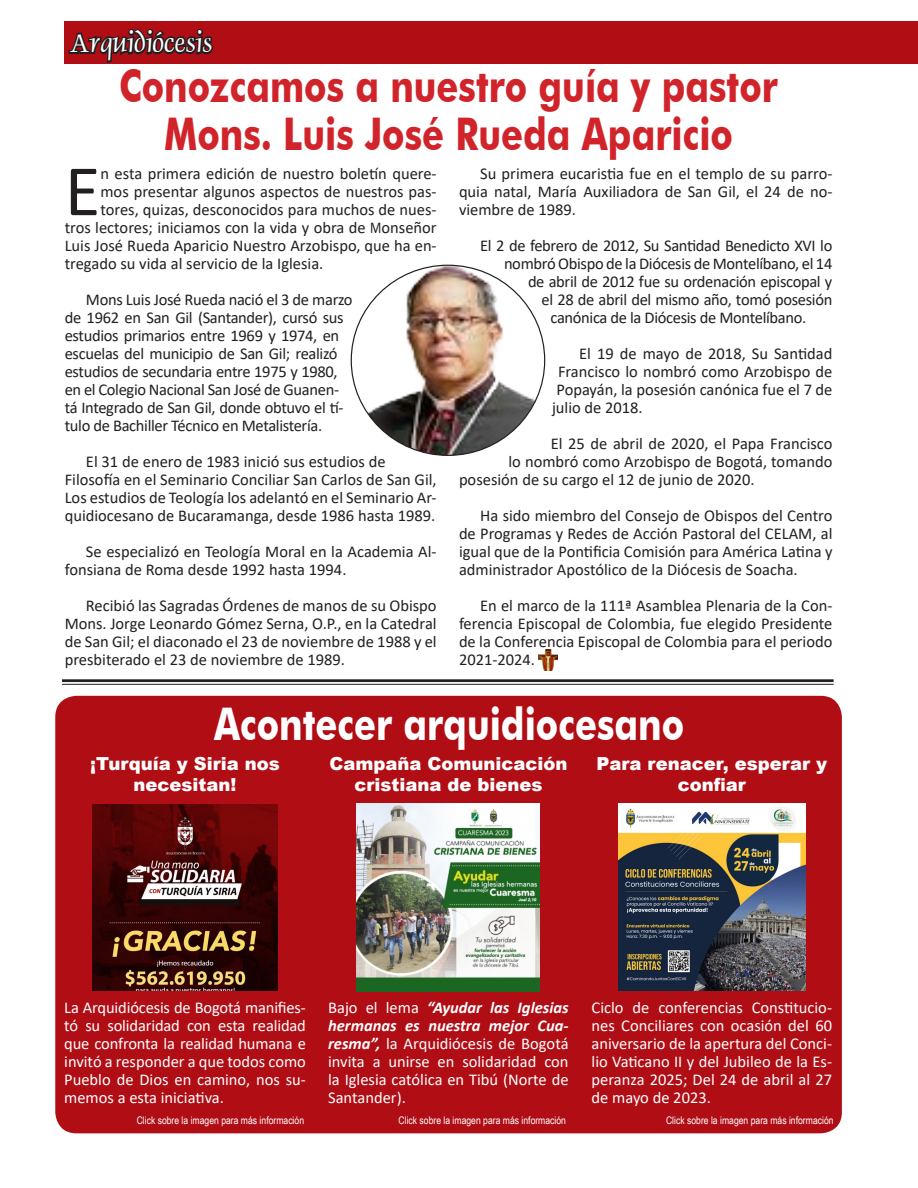
<style>
.page{position:relative;width:918px;height:1188px;background:#fff}
.page>*{position:absolute;margin:0;border:0;box-sizing:border-box;transform-origin:0 0}
.t1{font:73.2px "Calibri";color:#231f20}
.t2{font:700 45px "Futura BT";color:#d1232a;scale:.8 1}
.t3{font:700 45px "Futura BT";color:#fff;scale:.8 1}
.t4{font:30px "Dolphin Normal";color:#fff}
.t5{font:900 18px/21px "Arial";color:#fff;text-align:center}
.t6{font:16.5px/18px "Calibri";color:#231f20;text-align:justify}
.t7{font:16.5px/18px "Calibri";color:#fff;text-align:justify}
.t8{font:16.5px/18px "Calibri";letter-spacing:-.02em;color:#231f20}
.t9{font:10.5px "Arial Narrow";color:#fff}
.s1{font-weight:700;font-style:italic}
</style>
<div class="page">
<img style="left:351px;top:265px;width:194px;height:190px">
<div style="left:55px;top:696px;width:787px;height:437px;background:#b00d15;border-radius:21px"></div>
<hr style="left:62px;top:679px;width:772px;height:3px;background:#231f20">
<hr style="left:62px;top:684px;width:772px;height:1px;background:#231f20">
<img style="left:539px;top:650px;width:19px;height:21px">
<img style="left:93px;top:805px;width:185px;height:185px">
<img style="left:357px;top:804px;width:183px;height:187px">
<div style="left:65px;top:21px;width:853px;height:43px;background:#b00d15"></div>
<svg style="left:68px;top:29px;width:145px;height:34px"></svg>
<img style="left:619px;top:804px;width:186px;height:186px">
<p class="t4" style="left:70px;top:24px;width:144px">Arquidiócesis</p>
<p class="t2" style="left:119px;top:59px;width:825px">Conozcamos a nuestro guía y pastor</p>
<p class="t2" style="left:164px;top:107px;width:713px">Mons. Luis José Rueda Aparicio</p>
<p class="t1" style="left:65px;top:140px;width:37px">E</p>
<p class="t6" style="left:100px;top:164px;width:338px">n esta primera edición de nuestro boletín quere-</p>
<p class="t6" style="left:100px;top:182px;width:338px">mos presentar algunos aspectos de nuestros pas-</p>
<p class="t6" style="left:100px;top:200px;width:338px">tores, quizas, desconocidos para muchos de nues-</p>
<p class="t6" style="left:65px;top:218px;width:373px">tros lectores; iniciamos con la vida y obra de Monseñor</p>
<p class="t6" style="left:65px;top:236px;width:373px">Luis José Rueda Aparicio Nuestro Arzobispo, que ha en-</p>
<p class="t6" style="left:65px;top:254px;width:260px">tregado su vida al servicio de la Iglesia.</p>
<p class="t8" style="left:65px;top:290px;width:289px;text-indent:21px">Mons Luis José Rueda nació el 3 de marzo de 1962 en San Gil (Santander), cursó sus estudios primarios entre 1969 y 1974, en escuelas del municipio de San Gil; realizó estudios de secundaria entre 1975 y 1980, en el Colegio Nacional San José de Guanen&shy;tá Integrado de San Gil, donde obtuvo el tí&shy;tulo de Bachiller Técnico en Metalistería.</p>
<p class="t6" style="left:65px;top:452px;width:373px;text-align:left;text-indent:21px">El 31 de enero de 1983 inició sus estudios de Filosofía en el Seminario Conciliar San Carlos de San Gil, Los estudios de Teología los adelantó en el Seminario Ar&shy;quidiocesano de Bucaramanga, desde 1986 hasta 1989.</p>
<p class="t6" style="left:65px;top:542px;width:373px;text-indent:21px">Se especializó en Teología Moral en la Academia Al&shy;fonsiana de Roma desde 1992 hasta 1994.</p>
<p class="t6" style="left:65px;top:596px;width:374px;text-indent:21px">Recibió las Sagradas Órdenes de manos de su Obispo Mons. Jorge Leonardo Gómez Serna, O.P., en la Catedral de San Gil; el diaconado el 23 de noviembre de 1988 y el presbiterado el 23 de noviembre de 1989.</p>
<p class="t6" style="left:459px;top:164px;width:375px;text-indent:21px">Su primera eucaristia fue en el templo de su parro&shy;quia natal, María Auxiliadora de San Gil, el 24 de no&shy;viembre de 1989.</p>
<p class="t8" style="left:480px;top:236px;width:354px">El 2 de febrero de 2012, Su Santidad Benedicto XVI lo</p>
<p class="t8" style="left:504px;top:254px;width:330px">nombró Obispo de la Diócesis de Montelíbano, el 14</p>
<p class="t8" style="left:528px;top:272px;width:306px">de abril de 2012 fue su ordenación episcopal y</p>
<p class="t8" style="left:542px;top:290px;width:292px">el 28 de abril del mismo año, tomó posesión</p>
<p class="t8" style="left:550px;top:308px;width:257px">canónica de la Diócesis de Montelíbano.</p>
<p class="t6" style="left:579px;top:344px;width:255px">El 19 de mayo de 2018, Su Santidad</p>
<p class="t6" style="left:558px;top:362px;width:276px">Francisco lo nombró como Arzobispo de</p>
<p class="t6" style="left:556px;top:380px;width:278px">Popayán, la posesión canónica fue el 7 de</p>
<p class="t6" style="left:552px;top:398px;width:92px">julio de 2018.</p>
<p class="t6" style="left:551px;top:434px;width:283px">El 25 de abril de 2020, el Papa Francisco</p>
<p class="t6" style="left:508px;top:452px;width:325px">lo nombró como Arzobispo de Bogotá, tomando</p>
<p class="t6" style="left:459px;top:470px;width:297px">posesión de su cargo el 12 de junio de 2020.</p>
<p class="t6" style="left:459px;top:506px;width:375px;text-indent:21px">Ha sido miembro del Consejo de Obispos del Centro de Programas y Redes de Acción Pastoral del CELAM, al igual que de la Pontificia Comisión para América Latina y administrador Apostólico de la Diócesis de Soacha.</p>
<p class="t6" style="left:459px;top:596px;width:375px;text-indent:21px">En el marco de la 111ª Asamblea Plenaria de la Con&shy;ferencia Episcopal de Colombia, fue elegido Presidente de la Conferencia Episcopal de Colombia para el periodo 2021-2024.</p>
<p class="t3" style="left:214px;top:697px;width:589px">Acontecer arquidiocesano</p>
<p class="t5" style="left:90px;top:752px;width:191px">¡Turquía y Siria nos</p>
<p class="t5" style="left:134px;top:773px;width:105px">necesitan!</p>
<p class="t5" style="left:329px;top:752px;width:240px">Campaña Comunicación</p>
<p class="t5" style="left:354px;top:773px;width:190px">cristiana de bienes</p>
<p class="t5" style="left:597px;top:752px;width:232px">Para renacer, esperar y confiar</p>
<p class="t7" style="left:64px;top:998px;width:243px">La Arquidiócesis de Bogotá manifies&shy;tó su solidaridad con esta realidad que confronta la realidad humana e invitó a responder a que todos como Pueblo de Dios en camino, nos su&shy;memos a esta iniciativa.</p>
<p class="t7" style="left:328px;top:998px;width:242px">Bajo el lema <span class="s1">“Ayudar las Iglesias hermanas es nuestra mejor Cua&shy;resma”,</span> la Arquidiócesis de Bogotá invita a unirse en solidaridad con la Iglesia católica en Tibú (Norte de Santander).</p>
<p class="t9" style="left:137px;top:1113px;width:169px">Click sobre la imagen para más información</p>
<p class="t9" style="left:399px;top:1113px;width:169px">Click sobre la imagen para más información</p>
<p class="t7" style="left:592px;top:998px;width:242px">Ciclo de conferencias Constitucio&shy;nes Conciliares con ocasión del 60 aniversario de la apertura del Conci&shy;lio Vaticano II y del Jubileo de la Es&shy;peranza 2025; Del 24 de abril al 27 de mayo de 2023.</p>
<p class="t9" style="left:666px;top:1113px;width:169px">Click sobre la imagen para más información</p>
</div>
